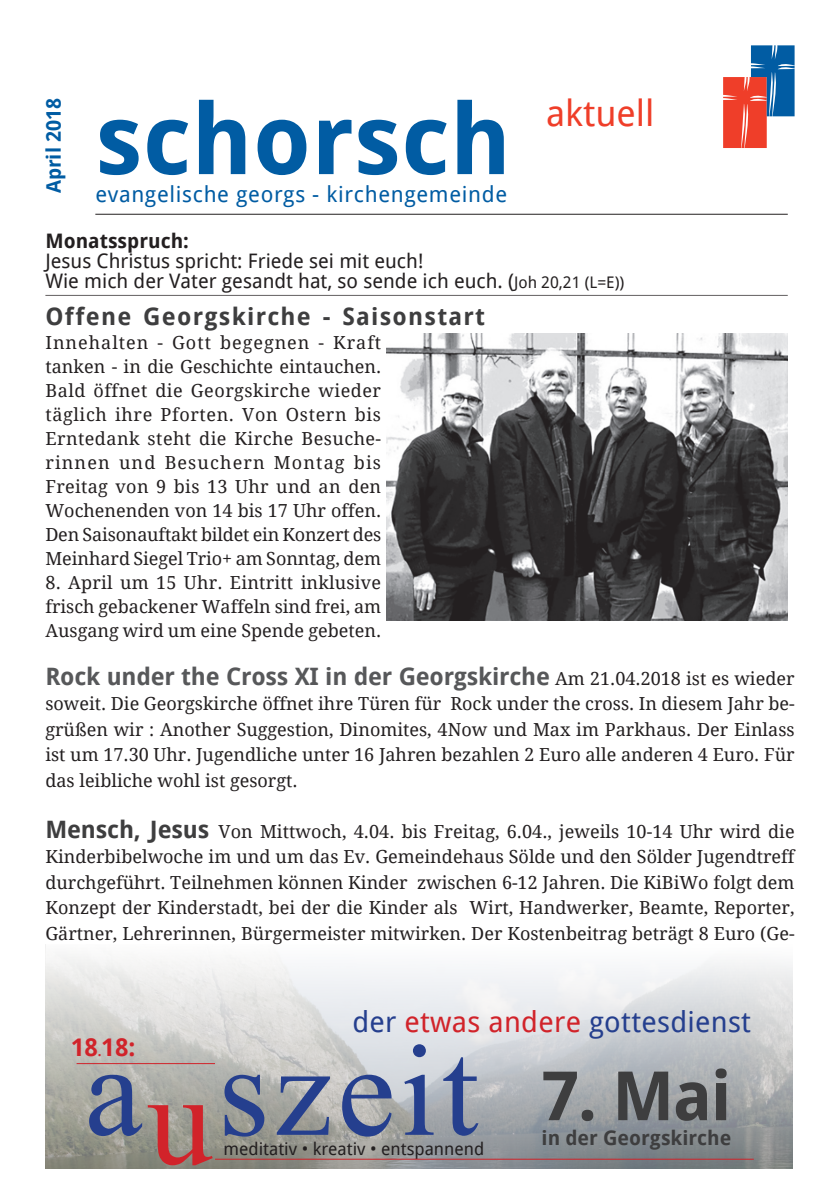
<style>
.page{position:relative;width:840px;height:1191px;background:#fff}
.page>*{position:absolute;margin:0;border:0;box-sizing:border-box;transform-origin:0 0}
.t1{font:130.4px "Times New Roman";letter-spacing:.04em;color:#253f8e}
.t2{font:700 97.8px "Droid Sans";color:#015ca3}
.t3{font:700 68px "Droid Sans";color:#3e3e3f}
.t4{font:36px "Droid Sans";color:#ef3e29}
.t5{font:28.6px "Droid Sans";letter-spacing:.01em;color:#253f8e}
.t6{font:700 24.4px "Droid Sans";color:#d1232a}
.t7{font:700 24px "Droid Sans";letter-spacing:-.01em;color:#57585a}
.t8{font:700 24px "Droid Sans";letter-spacing:.05em;color:#3e3e3f}
.t9{font:22px "Droid Sans";letter-spacing:.03em;color:#015ca3}
.t10{font:20px/20px "Droid Sans";color:#231f20}
.t11{font:700 20px "Droid Sans";color:#3e3e3f}
.t12{font:700 20px "Droid Sans";color:#231f20}
.t13{font:700 20px "Droid Sans";color:#015ca3}
.t14{font:18px/24px "Droid Serif";color:#231f20;text-align:justify}
.t15{font:17.4px "Droid Sans";color:#231f20}
.s1{font-size:16px}
.s2{font-family:"Droid Serif";font-weight:400;font-size:18px;color:#231f20}
.s3{font-family:"Droid Sans";font-weight:700;font-size:24px;color:#3e3e3f}
.s4{color:#d1232a}
.s5{font-size:13px}
</style>
<div class="page">
<hr style="left:95px;top:214px;width:692px;height:1px;background:#231f20">
<svg style="left:723px;top:45px;width:71px;height:103px"></svg>
<img style="left:45px;top:944px;width:747px;height:225px">
<hr style="left:215px;top:1158px;width:538px;height:1px;background:#d1232a">
<hr style="left:76px;top:1063px;width:139px;height:1px;background:#d1232a">
<img style="left:386px;top:333px;width:401px;height:288px">
<hr style="left:45px;top:295px;width:742px;height:1px;background:#231f20">
<p class="t13" style="left:41px;top:193px;width:97px;rotate:-90deg">April 2018</p>
<h2 class="t2" style="left:95px;top:76px;width:417px">schorsch</h2>
<p class="t9" style="left:95px;top:180px;width:413px">evangelische georgs - kirchengemeinde</p>
<h3 class="t4" style="left:546px;top:90px;width:110px">aktuell</h3>
<p class="t12" style="left:45px;top:227px;width:145px">Monatsspruch:</p>
<p class="t10" style="left:45px;top:250px;width:580px">Jesus Christus spricht: Friede sei mit euch!<br>Wie mich der Vater gesandt hat, so sende ich euch. (<span class="s1">Joh 20,21 (L=E))</span></p>
<h3 class="t8" style="left:45px;top:300px;width:441px">Offene Georgskirche - Saisonstart</h3>
<p class="t14" style="left:45px;top:330px;width:337px">Innehalten - Gott begegnen - Kraft tanken - in die Geschichte eintauchen.<br>Bald öffnet die Georgskirche wieder täglich ihre Pforten. Von Ostern bis Erntedank steht die Kirche Besuche&shy;rinnen und Besuchern Montag bis Freitag von 9 bis 13 Uhr und an den Wochenenden von 14 bis 17 Uhr offen.<br>Den Saisonauftakt bildet ein Konzert des Meinhard Siegel Trio+ am Sonntag, dem</p>
<p class="t14" style="left:45px;top:570px;width:337px">8. April um 15 Uhr. Eintritt inklusive frisch gebackener Waffeln sind frei, am Ausgang wird um eine Spende gebeten.</p>
<h3 class="t7" style="left:45px;top:660px;width:750px">Rock under the Cross XI in der Georgskirche <span class="s2">Am 21.04.2018 ist es wieder</span></h3>
<p class="t14" style="left:45px;top:691px;width:750px;line-height:25.6px">soweit. Die Georgskirche öffnet ihre Türen für Rock under the cross. In diesem Jahr be&shy;grüßen wir : Another Suggestion, Dinomites, 4Now und Max im Parkhaus. Der Einlass ist um 17.30 Uhr. Jugendliche unter 16 Jahren bezahlen 2 Euro alle anderen 4 Euro. Für das leibliche wohl ist gesorgt.</p>
<p class="t14" style="left:45px;top:818px;width:750px;line-height:25.6px"><span class="s3">Mensch, Jesus</span> Von Mittwoch, 4.04. bis Freitag, 6.04., jeweils 10-14 Uhr wird die Kinderbibelwoche im und um das Ev. Gemeindehaus Sölde und den Sölder Jugendtreff durchgeführt. Teilnehmen können Kinder zwischen 6-12 Jahren. Die KiBiWo folgt dem Konzept der Kinderstadt, bei der die Kinder als Wirt, Handwerker, Beamte, Reporter, Gärtner, Lehrerinnen, Bürgermeister mitwirken. Der Kostenbeitrag beträgt 8 Euro (Ge-</p>
<h3 class="t5" style="left:352px;top:1003px;width:400px">der <span class="s4">etwas andere</span> gottesdienst</h3>
<h3 class="t6" style="left:71px;top:1031px;width:66px">18<span class="s5">.</span>18:</h3>
<h1 class="t1" style="left:84px;top:999px;width:395px">a<span class="s4">u</span>szeit</h1>
<h3 class="t3" style="left:541px;top:1052px;width:191px">7. Mai</h3>
<p class="t11" style="left:541px;top:1125px;width:191px">in der Georgskirche</p>
<p class="t15" style="left:223px;top:1137px;width:262px">meditativ • kreativ • entspannend</p>
</div>
